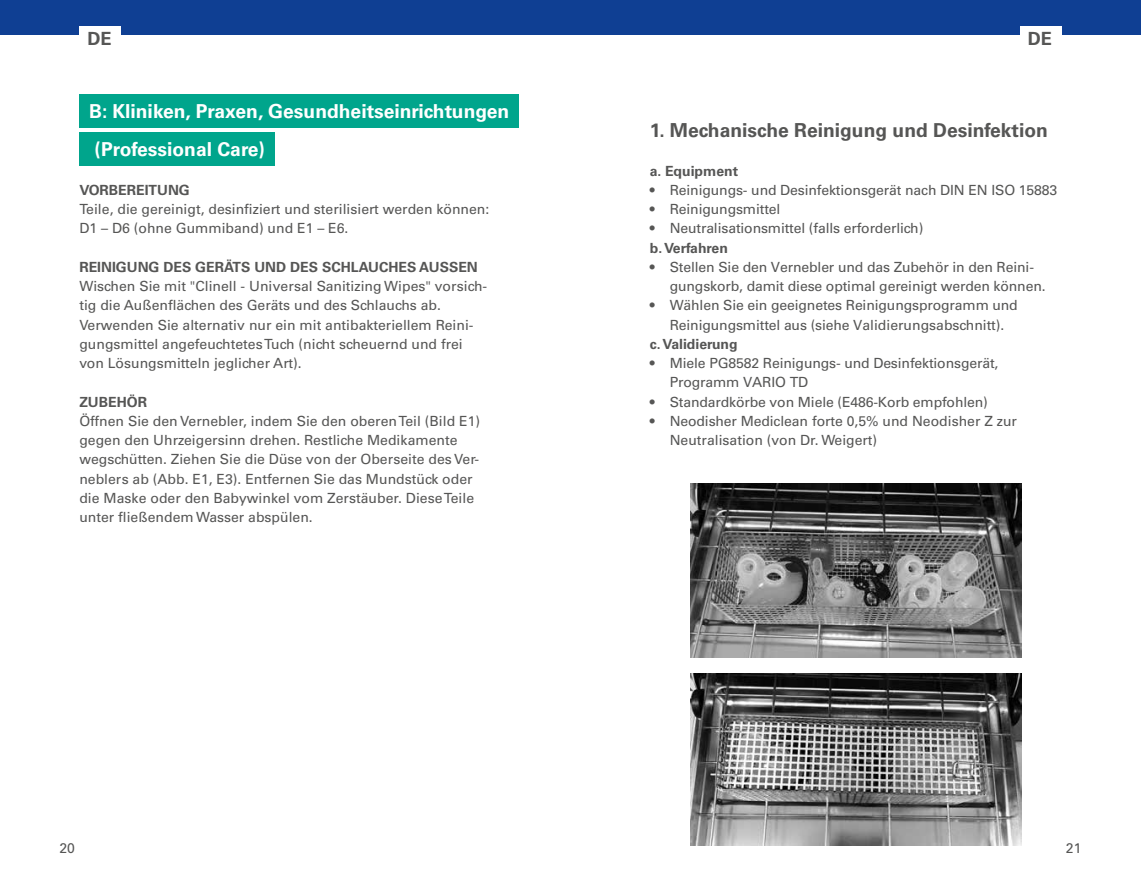
<style>
.page{position:relative;width:1141px;height:893px;background:#fff}
.page>*{position:absolute;margin:0;border:0;box-sizing:border-box;transform-origin:0 0}
.t1{font:700 19.25px/38.5px "Univers LT Pro 65";color:#fff}
.t2{font:700 19.25px "Univers LT Pro 65";color:#565655}
.t3{font:700 18.2px "Univers LT Pro 65";color:#565655}
.t4{font:14px/19.2px "Univers LT Pro 55 Roman";color:#565655}
.t5{font:700 14px "Univers LT Pro 65";color:#565655}
</style>
<div class="page">
<div style="left:0;top:0;width:1141px;height:35px;background:#0f3f93"></div>
<div style="left:79px;top:26px;width:42px;height:28px;background:#fff"></div>
<div style="left:1020px;top:26px;width:42px;height:28px;background:#fff"></div>
<img style="left:690px;top:484px;width:331px;height:173px">
<img style="left:690px;top:674px;width:331px;height:171px">
<div style="left:79px;top:94px;width:440px;height:34px;background:#00a58c"></div>
<div style="left:79px;top:133px;width:196px;height:33px;background:#00a58c"></div>
<h2 class="t3" style="left:87px;top:26px;width:26px">DE</h2>
<h2 class="t3" style="left:1028px;top:26px;width:26px">DE</h2>
<h1 class="t1" style="left:89px;top:91px;width:421px">B: Kliniken, Praxen, Gesundheitseinrichtungen (Professional Care)</h1>
<p class="t5" style="left:79px;top:180px;width:112px">VORBEREITUNG</p>
<p class="t4" style="left:79px;top:199px;width:411px">Teile, die gereinigt, desinfiziert und sterilisiert werden können:<br>D1 – D6 (ohne Gummiband) und E1 – E6.</p>
<p class="t5" style="left:79px;top:257px;width:400px">REINIGUNG DES GERÄTS UND DES SCHLAUCHES AUSSEN</p>
<p class="t4" style="left:79px;top:276px;width:409px">Wischen Sie mit "Clinell - Universal Sanitizing Wipes" vorsich&shy;tig die Außenflächen des Geräts und des Schlauchs ab.<br>Verwenden Sie alternativ nur ein mit antibakteriellem Reini&shy;gungsmittel angefeuchtetes Tuch (nicht scheuernd und frei von Lösungsmitteln jeglicher Art).</p>
<p class="t5" style="left:79px;top:392px;width:69px">ZUBEHÖR</p>
<p class="t4" style="left:79px;top:411px;width:402px">Öffnen Sie den Vernebler, indem Sie den oberen Teil (Bild E1) gegen den Uhrzeigersinn drehen. Restliche Medikamente wegschütten. Ziehen Sie die Düse von der Oberseite des Ver&shy;neblers ab (Abb. E1, E3). Entfernen Sie das Mundstück oder die Maske oder den Babywinkel vom Zerstäuber. Diese Teile unter fließendem Wasser abspülen.</p>
<h1 class="t2" style="left:650px;top:117px;width:400px">1. Mechanische Reinigung und Desinfektion</h1>
<p class="t5" style="left:650px;top:161px;width:90px">a. Equipment</p>
<p class="t4" style="left:650px;top:180px;width:409px">• Reinigungs- und Desinfektionsgerät nach DIN EN ISO 15883</p>
<p class="t4" style="left:650px;top:199px;width:132px">• Reinigungsmittel</p>
<p class="t4" style="left:650px;top:218px;width:275px">• Neutralisationsmittel (falls erforderlich)</p>
<p class="t5" style="left:650px;top:238px;width:80px">b. Verfahren</p>
<p class="t4" style="left:670px;top:257px;width:377px;text-indent:-20px">• Stellen Sie den Vernebler und das Zubehör in den Reini&shy;gungskorb, damit diese optimal gereinigt werden können.</p>
<p class="t4" style="left:650px;top:295px;width:369px;text-align:center">• Wählen Sie ein geeignetes Reinigungsprogramm und<br>Reinigungsmittel aus (siehe Validierungsabschnitt).</p>
<p class="t5" style="left:650px;top:334px;width:89px">c. Validierung</p>
<p class="t4" style="left:670px;top:353px;width:330px;text-indent:-20px">• Miele PG8582 Reinigungs- und Desinfektionsgerät,<br>Programm VARIO TD</p>
<p class="t4" style="left:650px;top:391px;width:340px">• Standardkörbe von Miele (E486-Korb empfohlen)</p>
<p class="t4" style="left:670px;top:411px;width:349px;text-indent:-20px">• Neodisher Mediclean forte 0,5% und Neodisher Z zur<br>Neutralisation (von Dr. Weigert)</p>
<p class="t4" style="left:60px;top:838px;width:17px">20</p>
<p class="t4" style="left:1066px;top:838px;width:17px">21</p>
</div>
